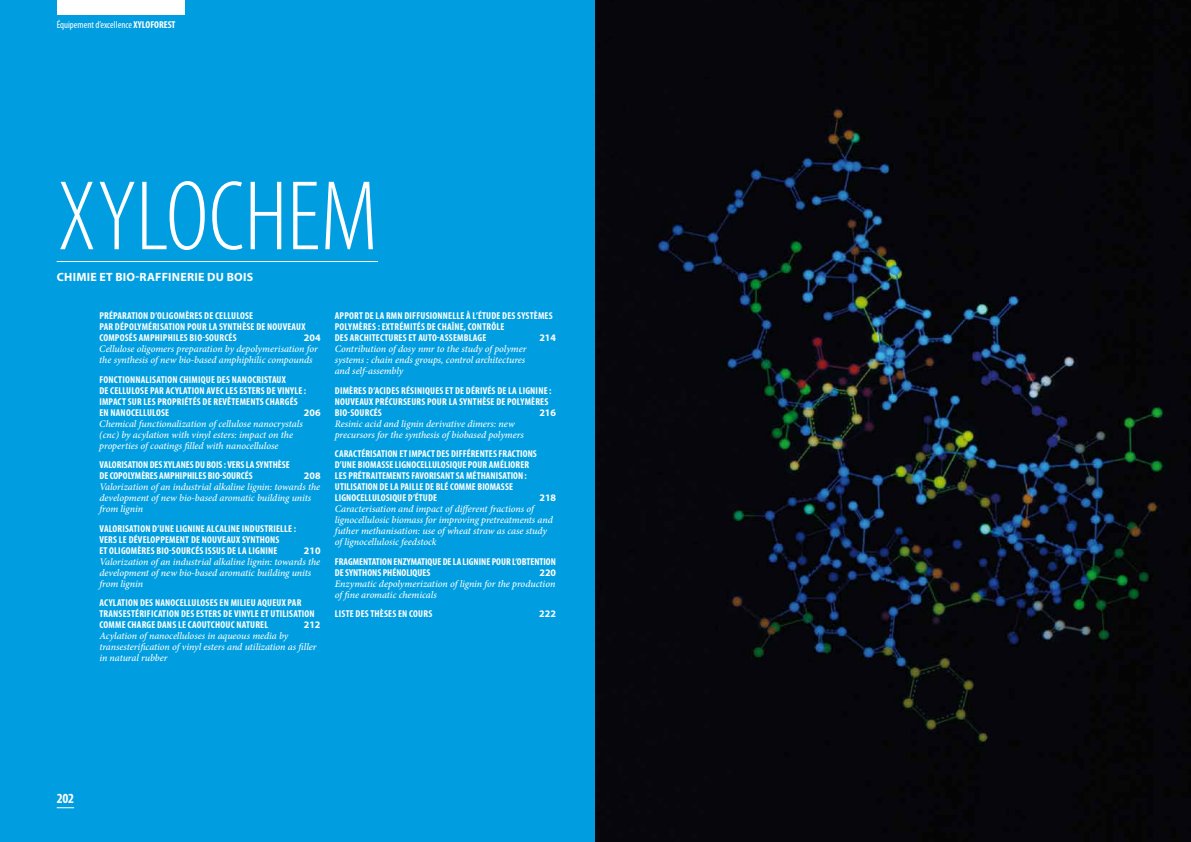
<style>
.page{position:relative;width:1191px;height:842px;background:#fff}
.page>*{position:absolute;margin:0;border:0;box-sizing:border-box;transform-origin:0 0}
.t1{font:300 condensed 100px "Myriad Pro";color:#fff}
.t2{font:700 condensed 14px "Myriad Pro";color:#fff}
.t3{font:700 12px "Myriad Pro";letter-spacing:.02em;color:#fff}
.t4{font:700 condensed 10px "Myriad Pro";letter-spacing:.02em;color:#fff}
.t5{font:italic 500 10px/11px "Minion Pro";letter-spacing:-.005em;color:#fff}
.t6{font:condensed 10px "Myriad Pro";color:#fff}
.t7{font:700 10px "Myriad Pro";color:#fff}
.s1{font-weight:700}
</style>
<div class="page">
<div style="left:0;top:0;width:595px;height:842px;background:#009ee0"></div>
<img style="left:595px;top:0;width:596px;height:842px">
<div style="left:57px;top:0;width:127px;height:14px;background:#fff"></div>
<svg style="left:57px;top:807px;width:17px;height:1px"></svg>
<hr style="left:57px;top:261px;width:321px;height:1px;background:#fff">
<p class="t6" style="left:57px;top:19px;width:120px">Équipement d’excellence <span class="s1">XYLOFOREST</span></p>
<h1 class="t1" style="left:58px;top:163px;width:80px">XYLOCHEM</h1>
<p class="t3" style="left:57px;top:269px;width:196px">CHIMIE ET BIO-RAFFINERIE DU BOIS</p>
<p class="t4" style="left:99px;top:310px;width:20px">PRÉPARATION</p>
<p class="t4" style="left:150px;top:310px;width:71px">D’OLIGOMÈRES DE CELLULOSE</p>
<p class="t4" style="left:99px;top:321px;width:31px">PAR DÉPOLYM</p>
<p class="t4" style="left:148px;top:321px;width:10px">ÉRISATION</p>
<p class="t4" style="left:187px;top:321px;width:6px">POUR</p>
<p class="t4" style="left:209px;top:321px;width:16px">LA SYNTH</p>
<p class="t4" style="left:242px;top:321px;width:51px">ÈSEDENOUVEAUX</p>
<p class="t4" style="left:99px;top:332px;width:6px">COMPOS</p>
<p class="t4" style="left:129px;top:332px;width:16px">ÉS AMPHIPHILES</p>
<p class="t4" style="left:190px;top:332px;width:22px">BIO-SOURC</p>
<p class="t4" style="left:228px;top:332px;width:8px">ÉS</p>
<p class="t7" style="left:304px;top:331px;width:18px">204</p>
<p class="t5" style="left:99px;top:344px;width:220px">Cellulose oligomers preparation by depolymerisation for the synthesis of new bio-based amphiphilic compounds</p>
<p class="t4" style="left:99px;top:373px;width:10px">FONCTIONNALISATION</p>
<p class="t4" style="left:179px;top:373px;width:6px">CHIMI</p>
<p class="t4" style="left:201px;top:373px;width:37px">QUEDES NANOCRISTAUX</p>
<p class="t4" style="left:99px;top:384px;width:17px">DE CELLULOSE</p>
<p class="t4" style="left:150px;top:384px;width:21px">PAR ACYLATION</p>
<p class="t4" style="left:206px;top:384px;width:39px">AVEC LES ESTERS</p>
<p class="t4" style="left:267px;top:384px;width:21px">DE VINYLE</p>
<p class="t4" style="left:304px;top:384px;width:4px">:</p>
<p class="t4" style="left:99px;top:395px;width:6px">IMPACT</p>
<p class="t4" style="left:128px;top:395px;width:35px">SURLESPROPRI</p>
<p class="t4" style="left:184px;top:395px;width:53px">ÉTÉS DE REVÊTEMENTS</p>
<p class="t4" style="left:265px;top:395px;width:6px">CHAR</p>
<p class="t4" style="left:285px;top:395px;width:14px">GÉS</p>
<p class="t4" style="left:99px;top:406px;width:17px">EN NANOCELLULOSE</p>
<p class="t7" style="left:304px;top:406px;width:18px">206</p>
<p class="t5" style="left:99px;top:418px;width:205px">Chemical functionalization of cellulose nanocrystals (cnc) by acylation with vinyl esters: impact on the properties of coatings filled with nanocellulose</p>
<p class="t4" style="left:99px;top:459px;width:6px">VALORISATION</p>
<p class="t4" style="left:150px;top:459px;width:20px">DES XYLANES</p>
<p class="t4" style="left:195px;top:459px;width:17px">DU BOIS</p>
<p class="t4" style="left:224px;top:459px;width:38px">: VERS LASYNTH</p>
<p class="t4" style="left:278px;top:459px;width:9px">ÈSE</p>
<p class="t4" style="left:99px;top:470px;width:16px">DE COPOLYM</p>
<p class="t4" style="left:141px;top:470px;width:24px">ÈRES AMPHIPHILES</p>
<p class="t4" style="left:208px;top:470px;width:21px">BIO-SOURC</p>
<p class="t4" style="left:245px;top:470px;width:9px">ÉS</p>
<p class="t7" style="left:304px;top:469px;width:18px">208</p>
<p class="t5" style="left:99px;top:482px;width:222px">Valorization of an industrial alkaline lignin: towards the development of new bio-based aromatic building units from lignin</p>
<p class="t4" style="left:99px;top:522px;width:6px">VALORISATION</p>
<p class="t4" style="left:152px;top:522px;width:41px">D’UNE LIGNINE</p>
<p class="t4" style="left:206px;top:522px;width:6px">ALCALINE</p>
<p class="t4" style="left:242px;top:522px;width:6px">INDUSTRIELLE</p>
<p class="t4" style="left:294px;top:522px;width:4px">:</p>
<p class="t4" style="left:99px;top:533px;width:49px">VERS LE DÉVELOPPEMENT</p>
<p class="t4" style="left:191px;top:533px;width:37px">DENOUVEAUX</p>
<p class="t4" style="left:242px;top:533px;width:6px">SYNTHONS</p>
<p class="t4" style="left:99px;top:544px;width:79px">ETOLIGOMÈRES BIO-SOURC</p>
<p class="t4" style="left:195px;top:544px;width:15px">ÉSISSUS</p>
<p class="t4" style="left:227px;top:544px;width:39px">DELA LIGNINE</p>
<p class="t7" style="left:304px;top:544px;width:18px">210</p>
<p class="t5" style="left:99px;top:556px;width:222px">Valorization of an industrial alkaline lignin: towards the development of new bio-based aromatic building units from lignin</p>
<p class="t4" style="left:99px;top:597px;width:10px">ACYLATION</p>
<p class="t4" style="left:140px;top:597px;width:26px">DES NANOCELLULOSES</p>
<p class="t4" style="left:220px;top:597px;width:23px">EN MILIEU</p>
<p class="t4" style="left:257px;top:597px;width:16px">AQUEUX</p>
<p class="t4" style="left:288px;top:597px;width:6px">PAR</p>
<p class="t4" style="left:99px;top:608px;width:10px">TRANSEST</p>
<p class="t4" style="left:135px;top:608px;width:10px">ÉRIFICATION</p>
<p class="t4" style="left:181px;top:608px;width:25px">DES ESTERS</p>
<p class="t4" style="left:223px;top:608px;width:16px">DE VINYLE</p>
<p class="t4" style="left:261px;top:608px;width:20px">ET UTILISATION</p>
<p class="t4" style="left:99px;top:619px;width:7px">COMME</p>
<p class="t4" style="left:127px;top:619px;width:36px">CHARGE DANS</p>
<p class="t4" style="left:178px;top:619px;width:20px">LE CAOUTCHOUC</p>
<p class="t4" style="left:236px;top:619px;width:11px">NATUREL</p>
<p class="t7" style="left:304px;top:618px;width:18px">212</p>
<p class="t5" style="left:99px;top:631px;width:219px">Acylation of nanocelluloses in aqueous media by transesterification of vinyl esters and utilization as filler in natural rubber</p>
<p class="t4" style="left:335px;top:310px;width:11px">APPORT</p>
<p class="t4" style="left:365px;top:310px;width:28px">DELARMN</p>
<p class="t4" style="left:404px;top:310px;width:6px">DIFFUSIONNELLE</p>
<p class="t4" style="left:466px;top:310px;width:22px">À L’ÉTUDE</p>
<p class="t4" style="left:502px;top:310px;width:20px">DES SYST</p>
<p class="t4" style="left:534px;top:310px;width:10px">ÈMES</p>
<p class="t4" style="left:335px;top:321px;width:6px">POLYM</p>
<p class="t4" style="left:359px;top:321px;width:29px">ÈRES : EXTR</p>
<p class="t4" style="left:399px;top:321px;width:75px">ÉMITÉSDE CHAÎNE, CONTR</p>
<p class="t4" style="left:491px;top:321px;width:10px">ÔLE</p>
<p class="t4" style="left:335px;top:332px;width:21px">DES ARCHITECTURES</p>
<p class="t4" style="left:408px;top:332px;width:16px">ET AUTO</p>
<p class="t4" style="left:437px;top:332px;width:9px">-ASSEMBLA</p>
<p class="t4" style="left:477px;top:332px;width:9px">GE</p>
<p class="t7" style="left:539px;top:331px;width:18px">214</p>
<p class="t5" style="left:335px;top:344px;width:193px;text-align:justify">Contribution of dosy nmr to the study of polymer systems : chain ends groups, control architectures and self-assembly</p>
<p class="t4" style="left:335px;top:384px;width:45px">DIMÈRES D’ACIDES</p>
<p class="t4" style="left:401px;top:384px;width:135px">RÉSINIQUES ET DE DÉRIVÉSDE LA LIGNINE</p>
<p class="t4" style="left:549px;top:384px;width:4px">:</p>
<p class="t4" style="left:335px;top:395px;width:26px">NOUVEAUX</p>
<p class="t4" style="left:375px;top:395px;width:20px">PRÉCURSEURS</p>
<p class="t4" style="left:427px;top:395px;width:6px">POUR</p>
<p class="t4" style="left:449px;top:395px;width:16px">LA SYNTH</p>
<p class="t4" style="left:482px;top:395px;width:31px">ÈSEDEPOLYM</p>
<p class="t4" style="left:531px;top:395px;width:10px">ÈRES</p>
<p class="t4" style="left:335px;top:406px;width:22px">BIO-SOURC</p>
<p class="t4" style="left:374px;top:406px;width:9px">ÉS</p>
<p class="t7" style="left:539px;top:406px;width:18px">216</p>
<p class="t5" style="left:335px;top:418px;width:191px">Resinic acid and lignin derivative dimers: new precursors for the synthesis of biobased polymers</p>
<p class="t4" style="left:335px;top:448px;width:10px">CARACT</p>
<p class="t4" style="left:361px;top:448px;width:9px">ÉRISATION</p>
<p class="t4" style="left:399px;top:448px;width:15px">ET IMPACT</p>
<p class="t4" style="left:436px;top:448px;width:40px">DESDIFFÉRENTES</p>
<p class="t4" style="left:498px;top:448px;width:6px">FRACTIONS</p>
<p class="t4" style="left:335px;top:459px;width:29px">D’UNE BIOMASSE</p>
<p class="t4" style="left:395px;top:459px;width:17px">LIGNOCELLULOSI</p>
<p class="t4" style="left:452px;top:459px;width:22px">QUE POUR</p>
<p class="t4" style="left:489px;top:459px;width:21px">AMÉLIORER</p>
<p class="t4" style="left:335px;top:470px;width:33px">LES PRÉTRAITEMENTS</p>
<p class="t4" style="left:411px;top:470px;width:19px">FAVORISANT</p>
<p class="t4" style="left:456px;top:470px;width:26px">SA MÉTHANISATION</p>
<p class="t4" style="left:524px;top:470px;width:4px">:</p>
<p class="t4" style="left:335px;top:481px;width:5px">UTILISATION</p>
<p class="t4" style="left:379px;top:481px;width:26px">DELAPAILLE</p>
<p class="t4" style="left:425px;top:481px;width:31px">DEBLÉ COMME</p>
<p class="t4" style="left:477px;top:481px;width:6px">BIOMASSE</p>
<p class="t4" style="left:335px;top:492px;width:17px">LIGNOCELLULOSI</p>
<p class="t4" style="left:392px;top:492px;width:32px">QUE D’ÉTUDE</p>
<p class="t7" style="left:539px;top:491px;width:18px">218</p>
<p class="t5" style="left:335px;top:504px;width:219px">Caracterisation and impact of different fractions of lignocellulosic biomass for improving pretreatments and futher methanisation: use of wheat straw as case study of lignocellulosic feedstock</p>
<p class="t4" style="left:335px;top:555px;width:24px">FRAGMENTATION</p>
<p class="t4" style="left:393px;top:555px;width:19px">ENZYMATI</p>
<p class="t4" style="left:427px;top:555px;width:51px">QUE DELALIGNINE</p>
<p class="t4" style="left:492px;top:555px;width:6px">POUR</p>
<p class="t4" style="left:512px;top:555px;width:11px">L’OBTENTION</p>
<p class="t4" style="left:335px;top:566px;width:16px">DE SYNTHONS</p>
<p class="t4" style="left:383px;top:566px;width:40px">PH ÉNOLIQUES</p>
<p class="t7" style="left:539px;top:566px;width:18px">220</p>
<p class="t5" style="left:335px;top:578px;width:222px">Enzymatic depolymerization of lignin for the production of fine aromatic chemicals</p>
<p class="t4" style="left:335px;top:608px;width:99px">LISTE DES THÈSES EN COURS</p>
<p class="t7" style="left:539px;top:607px;width:18px">222</p>
<h2 class="t2" style="left:57px;top:789px;width:19px">202</h2>
</div>
